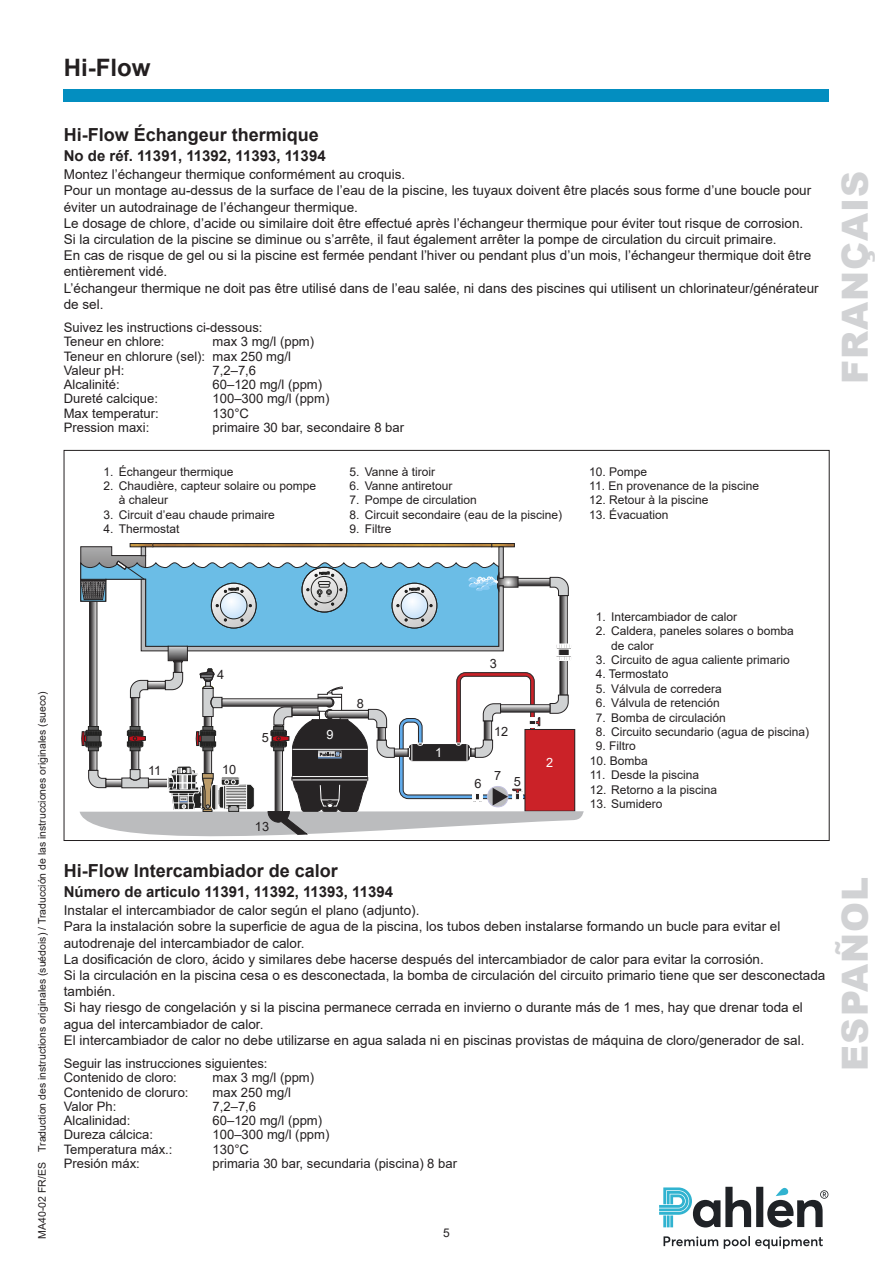
<style>
.page{position:relative;width:893px;height:1263px;background:#fff}
.page>*{position:absolute;margin:0;border:0;box-sizing:border-box;transform-origin:0 0}
.t1{font:900 36px "Arial";letter-spacing:.035em;color:#d1d2d4}
.t2{font:700 24px "Arial";color:#231f20}
.Rubrik12{font:700 18px "Arial";color:#231f20}
.Rubrik_10{font:700 15px "Arial";color:#231f20}
.Brödtext{font:13.5px/16.2px "Arial";color:#231f20}
.Brödtext_mindre{font:13.05px "Arial";color:#231f20}
.Bildtext{font:12.75px "Arial";color:#231f20}
.Bildtext-2{font:12.75px "Arial";color:#fff}
.Bildtext-3{font:12px "Arial";color:#231f20}
.t3{font:10.5px "Arial";color:#231f20}
.t4{font:2.85px "Arial";color:#222221}
.t5{font:900 2.1px "Arial";color:#222221}
</style>
<div class="page">
<div style="left:64px;top:89px;width:765px;height:13px;background:#038ec0"></div>
<svg style="left:659px;top:1187px;width:169px;height:62px"></svg>
<div style="left:130px;top:543px;width:23px;height:4px;border:1px solid #272425"></div>
<div style="left:491px;top:543px;width:24px;height:4px;border:1px solid #272425"></div>
<div style="left:153px;top:543px;width:339px;height:4px;border:1px solid #272425"></div>
<svg style="left:80px;top:546px;width:504px;height:291px"></svg>
<h2 class="t2" style="left:64px;top:50px;width:88px">Hi-Flow</h2>
<p class="Rubrik12" style="left:64px;top:122px;width:257px">Hi-Flow Échangeur thermique</p>
<p class="Rubrik_10" style="left:64px;top:145px;width:263px">No de réf. 11391, 11392, 11393, 11394</p>
<p class="Brödtext" style="left:64px;top:166px;width:343px">Montez l’échangeur thermique conformément au croquis.</p>
<p class="Brödtext" style="left:64px;top:182px;width:749px">Pour un montage au-dessus de la surface de l’eau de la piscine, les tuyaux doivent être placés sous forme d’une boucle pour éviter un autodrainage de l’échangeur thermique.</p>
<p class="Brödtext" style="left:64px;top:215px;width:741px">Le dosage de chlore, d’acide ou similaire doit être effectué après l’échangeur thermique pour éviter tout risque de corrosion.</p>
<p class="Brödtext" style="left:64px;top:231px;width:714px">Si la circulation de la piscine se diminue ou s’arrête, il faut également arrêter la pompe de circulation du circuit primaire.</p>
<p class="Brödtext" style="left:64px;top:247px;width:749px">En cas de risque de gel ou si la piscine est fermée pendant l’hiver ou pendant plus d’un mois, l’échangeur thermique doit être entièrement vidé.</p>
<p class="Brödtext" style="left:64px;top:280px;width:756px">L’échangeur thermique ne doit pas être utilisé dans de l’eau salée, ni dans des piscines qui utilisent un chlorinateur/générateur de sel.</p>
<p class="Brödtext_mindre" style="left:64px;top:318px;width:200px">Suivez les instructions ci-dessous:</p>
<p class="Brödtext_mindre" style="left:64px;top:333px;width:102px">Teneur en chlore:</p>
<p class="Brödtext_mindre" style="left:213px;top:333px;width:103px">max 3 mg/l (ppm)</p>
<p class="Brödtext_mindre" style="left:64px;top:347px;width:229px">Teneur en chlorure (sel): max 250 mg/l</p>
<p class="Brödtext_mindre" style="left:64px;top:361px;width:62px">Valeur pH:</p>
<p class="Brödtext_mindre" style="left:213px;top:361px;width:45px">7,2–7,6</p>
<p class="Brödtext_mindre" style="left:64px;top:375px;width:57px">Alcalinité:</p>
<p class="Brödtext_mindre" style="left:213px;top:375px;width:111px">60–120 mg/l (ppm)</p>
<p class="Brödtext_mindre" style="left:64px;top:390px;width:96px">Dureté calcique:</p>
<p class="Brödtext_mindre" style="left:213px;top:390px;width:118px">100–300 mg/l (ppm)</p>
<p class="Brödtext_mindre" style="left:64px;top:404px;width:97px">Max temperatur:</p>
<p class="Brödtext_mindre" style="left:213px;top:404px;width:38px">130°C</p>
<p class="Brödtext_mindre" style="left:64px;top:418px;width:87px">Pression maxi:</p>
<p class="Brödtext_mindre" style="left:213px;top:418px;width:193px">primaire 30 bar, secondaire 8 bar</p>
<p class="Bildtext-3" style="left:104px;top:463px;width:131px">1. Échangeur thermique</p>
<p class="Bildtext-3" style="left:104px;top:478px;width:214px">2. Chaudière, capteur solaire ou pompe</p>
<p class="Bildtext-3" style="left:119px;top:492px;width:51px">à chaleur</p>
<p class="Bildtext-3" style="left:104px;top:506px;width:173px">3. Circuit d’eau chaude primaire</p>
<p class="Bildtext-3" style="left:104px;top:521px;width:77px">4. Thermostat</p>
<p class="Bildtext-3" style="left:349px;top:463px;width:87px">5. Vanne à tiroir</p>
<p class="Bildtext-3" style="left:349px;top:478px;width:105px">6. Vanne antiretour</p>
<p class="Bildtext-3" style="left:349px;top:492px;width:129px">7. Pompe de circulation</p>
<p class="Bildtext-3" style="left:349px;top:506px;width:214px">8. Circuit secondaire (eau de la piscine)</p>
<p class="Bildtext-3" style="left:349px;top:521px;width:43px">9. Filtre</p>
<p class="Bildtext-3" style="left:589px;top:463px;width:60px">10. Pompe</p>
<p class="Bildtext-3" style="left:589px;top:478px;width:171px">11. En provenance de la piscine</p>
<p class="Bildtext-3" style="left:589px;top:492px;width:121px">12. Retour à la piscine</p>
<p class="Bildtext-3" style="left:589px;top:506px;width:81px">13. Évacuation</p>
<h1 class="t1" style="left:829px;top:384px;width:215px;rotate:-90deg">FRANÇAIS</h1>
<p class="t3" style="left:35px;top:1239px;width:548px;rotate:-90deg">MA40-02 FR/ES Traduction des instructions originales (suédois) / Traducción de las instrucciones originales (sueco)</p>
<p class="Bildtext" style="left:148px;top:761px;width:15px">11</p>
<p class="t5" style="left:181px;top:797px;width:7px">VISE</p>
<p class="Bildtext" style="left:217px;top:665px;width:9px">4</p>
<p class="Bildtext" style="left:222px;top:760px;width:16px">10</p>
<p class="Bildtext" style="left:262px;top:728px;width:9px">5</p>
<p class="Bildtext" style="left:255px;top:817px;width:16px">13</p>
<p class="t4" style="left:327px;top:594px;width:5px">+/-</p>
<p class="Bildtext-2" style="left:327px;top:726px;width:9px">9</p>
<p class="Bildtext" style="left:357px;top:694px;width:9px">8</p>
<p class="Bildtext-2" style="left:435px;top:744px;width:9px">1</p>
<p class="Bildtext" style="left:490px;top:655px;width:9px">3</p>
<p class="Bildtext" style="left:494px;top:723px;width:16px">12</p>
<p class="Bildtext" style="left:475px;top:774px;width:9px">6</p>
<p class="Bildtext" style="left:494px;top:767px;width:9px">7</p>
<p class="Bildtext" style="left:514px;top:773px;width:9px">5</p>
<p class="Bildtext-2" style="left:546px;top:753px;width:9px">2</p>
<p class="Bildtext-3" style="left:596px;top:608px;width:143px">1. Intercambiador de calor</p>
<p class="Bildtext-3" style="left:596px;top:623px;width:200px">2. Caldera, paneles solares o bomba</p>
<p class="Bildtext-3" style="left:611px;top:637px;width:44px">de calor</p>
<p class="Bildtext-3" style="left:596px;top:651px;width:196px">3. Circuito de agua caliente primario</p>
<p class="Bildtext-3" style="left:596px;top:666px;width:74px">4. Termostato</p>
<p class="Bildtext-3" style="left:596px;top:680px;width:127px">5. Válvula de corredera</p>
<p class="Bildtext-3" style="left:596px;top:695px;width:125px">6. Válvula de retención</p>
<p class="Bildtext-3" style="left:596px;top:709px;width:131px">7. Bomba de circulación</p>
<p class="Bildtext-3" style="left:596px;top:723px;width:215px">8. Circuito secundario (agua de piscina)</p>
<p class="Bildtext-3" style="left:596px;top:738px;width:42px">9. Filtro</p>
<p class="Bildtext-3" style="left:590px;top:752px;width:60px">10. Bomba</p>
<p class="Bildtext-3" style="left:590px;top:767px;width:111px">11. Desde la piscina</p>
<p class="Bildtext-3" style="left:590px;top:781px;width:129px">12. Retorno a la piscina</p>
<p class="Bildtext-3" style="left:590px;top:795px;width:74px">13. Sumidero</p>
<p class="Rubrik12" style="left:64px;top:858px;width:276px">Hi-Flow Intercambiador de calor</p>
<p class="Rubrik_10" style="left:64px;top:881px;width:331px">Número de articulo 11391, 11392, 11393, 11394</p>
<p class="Brödtext" style="left:64px;top:902px;width:357px">Instalar el intercambiador de calor según el plano (adjunto).</p>
<p class="Brödtext" style="left:64px;top:918px;width:718px">Para la instalación sobre la superficie de agua de la piscina, los tubos deben instalarse formando un bucle para evitar el autodrenaje del intercambiador de calor.</p>
<p class="Brödtext" style="left:64px;top:951px;width:702px">La dosificación de cloro, ácido y similares debe hacerse después del intercambiador de calor para evitar la corrosión.</p>
<p class="Brödtext" style="left:64px;top:967px;width:763px">Si la circulación en la piscina cesa o es desconectada, la bomba de circulación del circuito primario tiene que ser desconectada también.</p>
<p class="Brödtext" style="left:64px;top:999px;width:741px">Si hay riesgo de congelación y si la piscina permanece cerrada en invierno o durante más de 1 mes, hay que drenar toda el agua del intercambiador de calor.</p>
<p class="Brödtext" style="left:64px;top:1032px;width:742px">El intercambiador de calor no debe utilizarse en agua salada ni en piscinas provistas de máquina de cloro/generador de sal.</p>
<p class="Brödtext_mindre" style="left:64px;top:1054px;width:205px">Seguir las instrucciones siguientes:</p>
<p class="Brödtext_mindre" style="left:64px;top:1069px;width:115px">Contenido de cloro:</p>
<p class="Brödtext_mindre" style="left:213px;top:1069px;width:103px">max 3 mg/l (ppm)</p>
<p class="Brödtext_mindre" style="left:64px;top:1083px;width:126px">Contenido de cloruro:</p>
<p class="Brödtext_mindre" style="left:213px;top:1083px;width:80px">max 250 mg/l</p>
<p class="Brödtext_mindre" style="left:64px;top:1097px;width:54px">Valor Ph:</p>
<p class="Brödtext_mindre" style="left:213px;top:1097px;width:45px">7,2–7,6</p>
<p class="Brödtext_mindre" style="left:64px;top:1111px;width:68px">Alcalinidad:</p>
<p class="Brödtext_mindre" style="left:213px;top:1111px;width:111px">60–120 mg/l (ppm)</p>
<p class="Brödtext_mindre" style="left:64px;top:1126px;width:91px">Dureza cálcica:</p>
<p class="Brödtext_mindre" style="left:213px;top:1126px;width:118px">100–300 mg/l (ppm)</p>
<p class="Brödtext_mindre" style="left:64px;top:1140px;width:110px">Temperatura máx.:</p>
<p class="Brödtext_mindre" style="left:213px;top:1140px;width:38px">130°C</p>
<p class="Brödtext_mindre" style="left:64px;top:1154px;width:78px">Presión máx:</p>
<p class="Brödtext_mindre" style="left:213px;top:1154px;width:246px">primaria 30 bar, secundaria (piscina) 8 bar</p>
<h1 class="t1" style="left:829px;top:1071px;width:196px;rotate:-90deg">ESPAÑOL</h1>
<p class="Bildtext-3" style="left:443px;top:1224px;width:8px">5</p>
</div>
